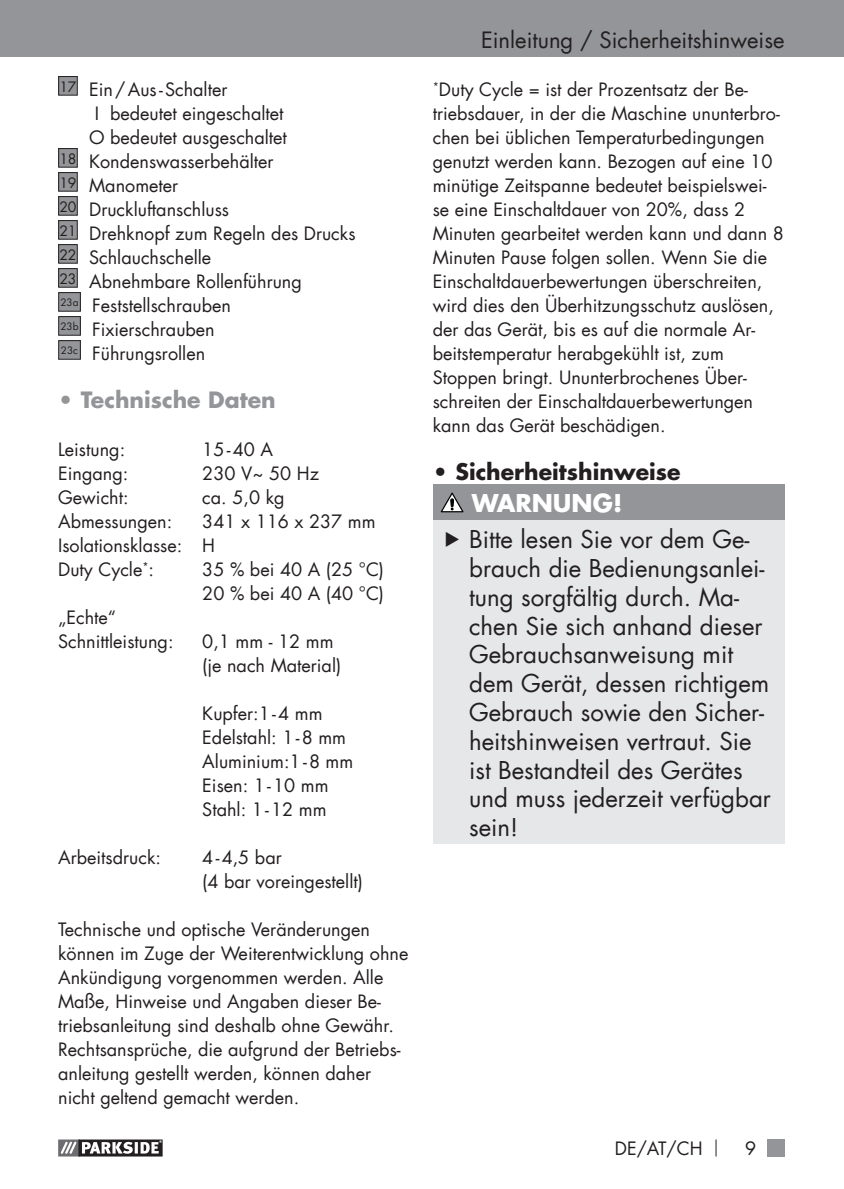
<style>
.page{position:relative;width:844px;height:1189px;background:#fff}
.page>*{position:absolute;margin:0;border:0;box-sizing:border-box;transform-origin:0 0}
.t1{font:24px/28.8px "Futura LT";color:#231f20}
.t2{font:700 24px "Futura LT";color:#fff}
.t3{font:22px "Futura LT";color:#231f20}
.t4{font:700 22px "Futura LT";color:#231f20}
.t5{font:700 22px "Futura LT";color:#939598}
.t6{font:18px/24px "Futura LT";color:#231f20}
</style>
<div class="page">
<div style="left:0;top:0;width:843px;height:56px;background:#939598"></div>
<svg style="left:58px;top:1139px;width:104px;height:17px"></svg>
<div style="left:767px;top:1139px;width:17px;height:17px;background:#939598"></div>
<svg style="left:715px;top:1139px;width:1px;height:17px"></svg>
<div style="left:59px;top:77px;width:18px;height:18px;background:#939598"></div>
<div style="left:58px;top:76px;width:20px;height:20px;border:1px solid #231f20"></div>
<div style="left:59px;top:149px;width:18px;height:18px;background:#939598"></div>
<div style="left:58px;top:148px;width:20px;height:20px;border:1px solid #231f20"></div>
<div style="left:59px;top:173px;width:18px;height:18px;background:#939598"></div>
<div style="left:58px;top:172px;width:20px;height:20px;border:1px solid #231f20"></div>
<div style="left:59px;top:197px;width:18px;height:18px;background:#939598"></div>
<div style="left:58px;top:196px;width:20px;height:20px;border:1px solid #231f20"></div>
<div style="left:59px;top:221px;width:18px;height:18px;background:#939598"></div>
<div style="left:58px;top:220px;width:20px;height:20px;border:1px solid #231f20"></div>
<div style="left:59px;top:245px;width:18px;height:18px;background:#939598"></div>
<div style="left:58px;top:244px;width:20px;height:20px;border:1px solid #231f20"></div>
<div style="left:59px;top:269px;width:18px;height:18px;background:#939598"></div>
<div style="left:58px;top:268px;width:20px;height:20px;border:1px solid #231f20"></div>
<div style="left:59px;top:293px;width:21px;height:18px;background:#939598"></div>
<div style="left:58px;top:292px;width:23px;height:20px;border:1px solid #231f20"></div>
<div style="left:59px;top:317px;width:21px;height:18px;background:#939598"></div>
<div style="left:58px;top:316px;width:23px;height:20px;border:1px solid #231f20"></div>
<div style="left:59px;top:341px;width:21px;height:18px;background:#939598"></div>
<div style="left:58px;top:340px;width:23px;height:20px;border:1px solid #231f20"></div>
<div style="left:432px;top:484px;width:352px;height:36px;background:#939598"></div>
<div style="left:432px;top:520px;width:352px;height:324px;background:#e6e7e9"></div>
<svg style="left:440px;top:492px;width:23px;height:20px"></svg>
<p class="t6" style="left:59px;top:77px;width:169px"><sup>17</sup> Ein / Aus - Schalter</p>
<p class="t6" style="left:95px;top:101px;width:190px">I bedeutet eingeschaltet</p>
<p class="t6" style="left:89px;top:125px;width:199px">O bedeutet ausgeschaltet</p>
<p class="t6" style="left:59px;top:149px;width:216px"><sup>18</sup> Kondenswasserbehälter</p>
<p class="t6" style="left:59px;top:173px;width:120px"><sup>19</sup> Manometer</p>
<p class="t6" style="left:59px;top:197px;width:171px"><sup>20</sup> Druckluftanschluss</p>
<p class="t6" style="left:59px;top:221px;width:297px"><sup>21</sup> Drehknopf zum Regeln des Drucks</p>
<p class="t6" style="left:59px;top:245px;width:153px"><sup>22</sup> Schlauchschelle</p>
<p class="t6" style="left:59px;top:269px;width:244px"><sup>23</sup> Abnehmbare Rollenführung</p>
<p class="t6" style="left:60px;top:293px;width:172px"><sup>23a</sup> Feststellschrauben</p>
<p class="t6" style="left:60px;top:317px;width:156px"><sup>23b</sup> Fixierschrauben</p>
<p class="t6" style="left:61px;top:341px;width:146px"><sup>23c</sup> Führungsrollen</p>
<p class="t5" style="left:58px;top:385px;width:219px">• Technische Daten</p>
<p class="t6" style="left:58px;top:437px;width:69px">Leistung:</p>
<p class="t6" style="left:202px;top:437px;width:72px">15 - 40 A</p>
<p class="t6" style="left:58px;top:461px;width:72px">Eingang:</p>
<p class="t6" style="left:202px;top:461px;width:118px">230 V~ 50 Hz</p>
<p class="t6" style="left:58px;top:485px;width:72px">Gewicht:</p>
<p class="t6" style="left:202px;top:485px;width:84px">ca. 5,0 kg</p>
<p class="t6" style="left:58px;top:509px;width:116px">Abmessungen:</p>
<p class="t6" style="left:58px;top:509px;width:319px;text-indent:144px">341 x 116 x 237 mm<br>Isolationsklasse: H<br>Duty Cycle<sup>*</sup>:</p>
<p class="t6" style="left:202px;top:557px;width:183px">35 % bei 40 A (25 °C)<br>20 % bei 40 A (40 °C)</p>
<p class="t6" style="left:58px;top:605px;width:117px">„Echte“<br>Schnittleistung:</p>
<p class="t6" style="left:202px;top:629px;width:140px">0,1 mm - 12 mm (je nach Material)</p>
<p class="t6" style="left:202px;top:701px;width:152px">Kupfer:1 - 4 mm<br>Edelstahl: 1 - 8 mm<br>Aluminium:1 - 8 mm<br>Eisen: 1 - 10 mm<br>Stahl: 1 - 12 mm</p>
<p class="t6" style="left:58px;top:845px;width:104px">Arbeitsdruck:</p>
<p class="t6" style="left:202px;top:845px;width:162px">4 - 4,5 bar<br>(4 bar voreingestellt)</p>
<p class="t6" style="left:58px;top:917px;width:351px">Technische und optische Veränderungen können im Zuge der Weiterentwicklung ohne Ankündigung vorgenommen werden. Alle Maße, Hinweise und Angaben dieser Be&shy;triebsanleitung sind deshalb ohne Gewähr.<br>Rechtsansprüche, die aufgrund der Betriebs&shy;anleitung gestellt werden, können daher nicht geltend gemacht werden.</p>
<p class="t3" style="left:481px;top:26px;width:305px">Einleitung / Sicherheitshinweise</p>
<p class="t6" style="left:432px;top:77px;width:352px"><sup>*</sup>Duty Cycle = ist der Prozentsatz der Be&shy;triebsdauer, in der die Maschine ununterbro&shy;chen bei üblichen Temperaturbedingungen genutzt werden kann. Bezogen auf eine 10 minütige Zeitspanne bedeutet beispielswei&shy;se eine Einschaltdauer von 20%, dass 2<br>Minuten gearbeitet werden kann und dann 8<br>Minuten Pause folgen sollen. Wenn Sie die Einschaltdauerbewertungen überschreiten, wird dies den Überhitzungsschutz auslösen, der das Gerät, bis es auf die normale Ar&shy;beitstemperatur herabgekühlt ist, zum Stoppen bringt. Ununterbrochenes Über&shy;schreiten der Einschaltdauerbewertungen kann das Gerät beschädigen.</p>
<p class="t4" style="left:432px;top:457px;width:249px">• Sicherheitshinweise</p>
<h1 class="t2" style="left:471px;top:487px;width:152px">WARNUNG!</h1>
<p class="t1" style="left:469px;top:525px;width:303px">Bitte lesen Sie vor dem Ge&shy;brauch die Bedienungsanlei&shy;tung sorgfältig durch. Ma&shy;chen Sie sich anhand dieser<br>Gebrauchsanweisung mit dem Gerät, dessen richtigem<br>Gebrauch sowie den Sicher&shy;heitshinweisen vertraut. Sie ist Bestandteil des Gerätes und muss jederzeit verfügbar sein!</p>
<p class="t6" style="left:614px;top:1137px;width:89px">DE/AT/CH</p>
<p class="t6" style="left:744px;top:1137px;width:13px">9</p>
</div>
